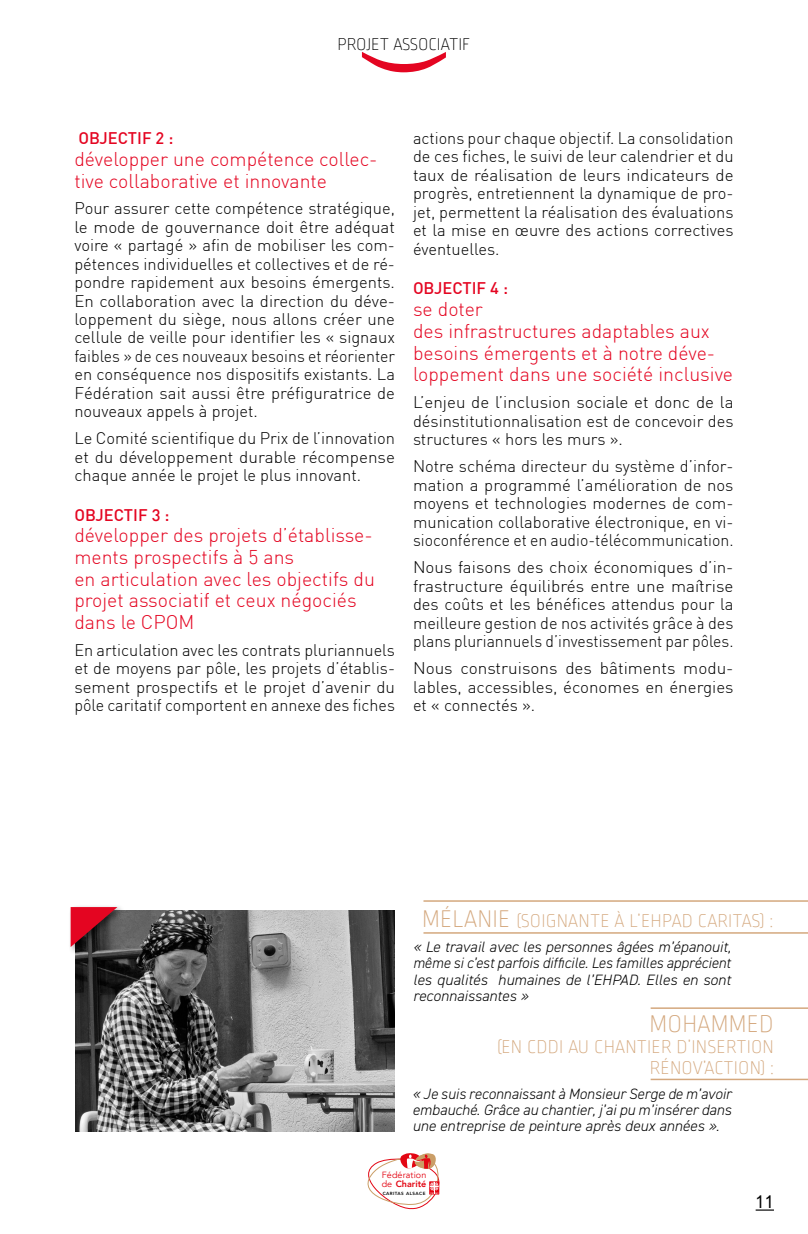
<style>
.page{position:relative;width:808px;height:1234px;background:#fff}
.page>*{position:absolute;margin:0;border:0;box-sizing:border-box;transform-origin:0 0}
.t1{font:200 25.5px "Ropa Soft Pro";letter-spacing:.01em;color:#d4a87e}
.t2{font:300 19.5px/21.6px "DIN";color:#e40521}
.t3{font:200 19.5px/21px "Ropa Soft Pro";letter-spacing:.01em;color:#d4a87e;text-align:right}
.t4{font:200 18px "Ropa Soft Pro";color:#000}
.t5{font:18px "Gothic 720 BT Roman B";color:#000}
.t6{font:300 16.5px/18.5px "DIN";color:#000;text-align:justify}
.t7{font:300 16.5px/18.5px "DIN";color:#000;text-align:justify;scale:1.04 1}
.t8{font:500 16.5px "DIN";color:#e40521}
.t9{font:italic 300 15px/16.2px "DIN2014";letter-spacing:.01em;color:#000;text-align:justify}
.t10{font:9px/9.1px "Avenir LT";letter-spacing:.01em;color:#e30613}
.t11{font:800 4.5px "Avenir LT";letter-spacing:.1em;color:#000}
.s1{font-size:25.5px}
.s2{font-weight:800}
</style>
<div class="page">
<img style="left:75px;top:910px;width:320px;height:220px">
<div style="left:68px;top:904px;width:58px;height:51px;background:#000;opacity:.5"></div>
<svg style="left:71px;top:906px;width:46px;height:40px"></svg>
<hr style="left:423px;top:931px;width:385px;height:2px;background:#d4a87e">
<hr style="left:423px;top:900px;width:385px;height:1px;background:#d4a87e">
<hr style="left:651px;top:1078px;width:157px;height:1px;background:#d4a87e">
<hr style="left:651px;top:1007px;width:157px;height:1px;background:#d4a87e">
<svg style="left:756px;top:1209px;width:18px;height:1px"></svg>
<svg style="left:362px;top:52px;width:84px;height:20px"></svg>
<svg style="left:367px;top:1153px;width:73px;height:55px"></svg>
<p class="t4" style="left:338px;top:35px;width:134px">PROJET ASSOCIATIF</p>
<p class="t8" style="left:78px;top:128px;width:97px">OBJECTIF 2 :</p>
<p class="t2" style="left:74px;top:148px;width:305px">développer une compétence collec&shy;tive collaborative et innovante</p>
<p class="t6" style="left:74px;top:199px;width:322px">Pour assurer cette compétence stratégique, le mode de gouvernance doit être adéquat voire « partagé » afin de mobiliser les com&shy;pétences individuelles et collectives et de ré&shy;pondre rapidement aux besoins émergents.<br>En collaboration avec la direction du déve&shy;loppement du siège, nous allons créer une cellule de veille pour identifier les « signaux faibles » de ces nouveaux besoins et réorienter en conséquence nos dispositifs existants. La Fédération sait aussi être préfiguratrice de nouveaux appels à projet.</p>
<p class="t6" style="left:74px;top:429px;width:322px">Le Comité scientifique du Prix de l’innovation et du développement durable récompense chaque année le projet le plus innovant.</p>
<p class="t8" style="left:74px;top:504px;width:97px">OBJECTIF 3 :</p>
<p class="t2" style="left:74px;top:524px;width:302px">développer des projets d’établisse&shy;ments prospectifs à 5 ans<br>en articulation avec les objectifs du projet associatif et ceux négociés dans le CPOM</p>
<p class="t6" style="left:74px;top:640px;width:322px">En articulation avec les contrats pluriannuels et de moyens par pôle, les projets d’établis&shy;sement prospectifs et le projet d’avenir du pôle caritatif comportent en annexe des fiches</p>
<p class="t6" style="left:413px;top:128px;width:322px">actions pour chaque objectif. La consolidation de ces fiches, le suivi de leur calendrier et du taux de réalisation de leurs indicateurs de progrès, entretiennent la dynamique de pro&shy;jet, permettent la réalisation des évaluations et la mise en œuvre des actions correctives éventuelles.</p>
<p class="t8" style="left:413px;top:278px;width:97px">OBJECTIF 4 :</p>
<p class="t2" style="left:413px;top:298px;width:322px">se doter<br>des infrastructures adaptables aux besoins émergents et à notre déve&shy;loppement dans une société inclusive</p>
<p class="t6" style="left:413px;top:393px;width:322px">L’enjeu de l’inclusion sociale et donc de la désinstitutionnalisation est de concevoir des structures « hors les murs ».</p>
<p class="t6" style="left:413px;top:457px;width:322px">Notre schéma directeur du système d’infor&shy;mation a programmé l’amélioration de nos moyens et technologies modernes de com&shy;munication collaborative électronique, en vi&shy;sioconférence et en audio-télécommunication.</p>
<p class="t6" style="left:413px;top:558px;width:322px">Nous faisons des choix économiques d’in&shy;frastructure équilibrés entre une maîtrise des coûts et les bénéfices attendus pour la meilleure gestion de nos activités grâce à des plans pluriannuels d’investissement par pôles.</p>
<p class="t7" style="left:413px;top:659px;width:310px">Nous construisons des bâtiments modu&shy;lables, accessibles, économes en énergies et « connectés ».</p>
<p class="t3" style="left:422px;top:911px;width:353px"><span class="s1">MÉLANIE</span> (SOIGNANTE À L’EHPAD CARITAS) :</p>
<p class="t9" style="left:413px;top:938px;width:319px">« Le travail avec les personnes âgées m’épanouit, même si c’est parfois difficile. Les familles apprécient les qualités humaines de l’EHPAD. Elles en sont reconnaissantes »</p>
<h1 class="t1" style="left:649px;top:1010px;width:126px">MOHAMMED</h1>
<p class="t3" style="left:497px;top:1037px;width:278px">(EN CDDI AU CHANTIER D’INSERTION<br>RÉNOV’ACTION) :</p>
<p class="t9" style="left:412px;top:1085px;width:320px">« Je suis reconnaissant à Monsieur Serge de m’avoir embauché. Grâce au chantier, j’ai pu m’insérer dans une entreprise de peinture après deux années ».</p>
<p class="t10" style="left:382px;top:1170px;width:46px">Fédération de <span class="s2">Charité</span></p>
<p class="t11" style="left:383px;top:1190px;width:44px">CARITAS ALSACE</p>
<p class="t5" style="left:756px;top:1190px;width:20px">11</p>
</div>
